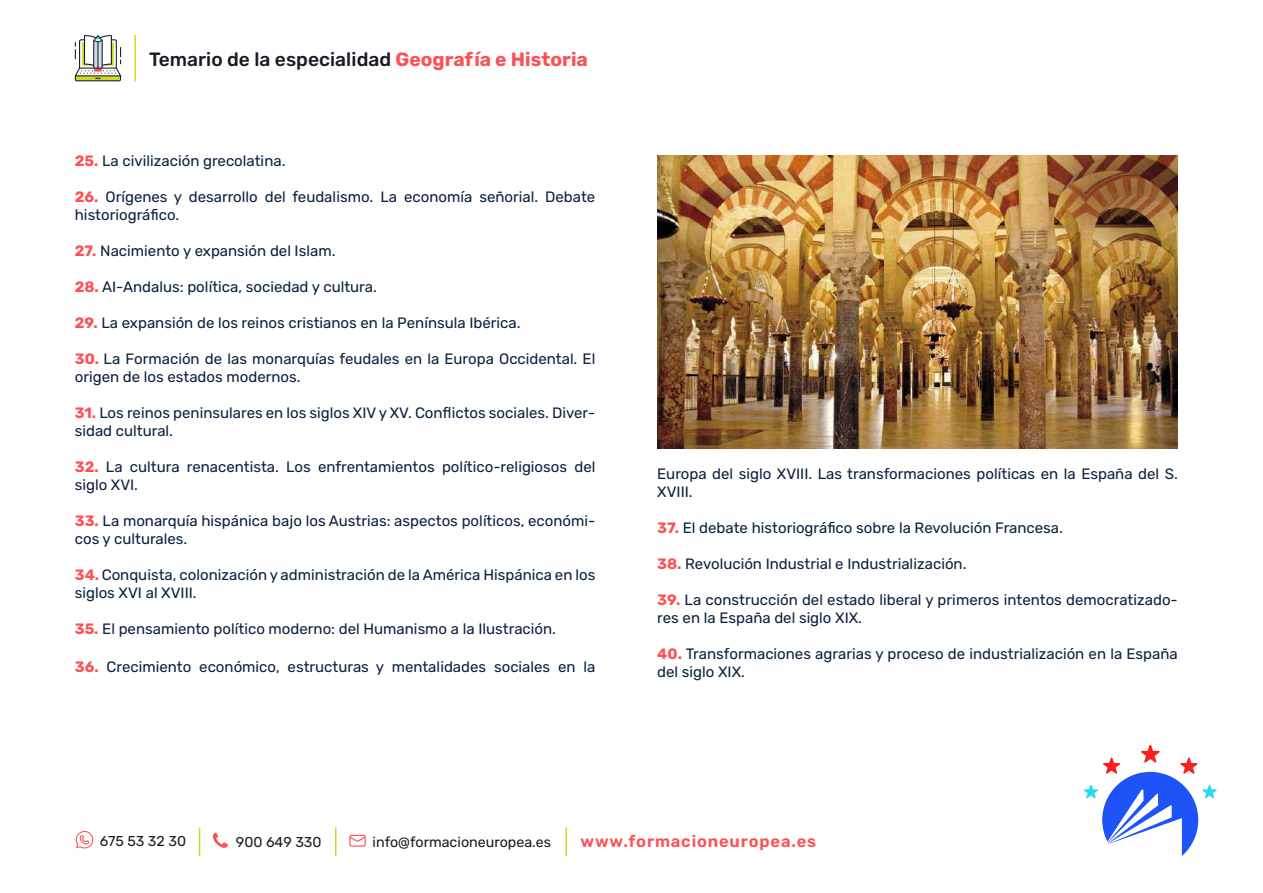
<style>
.page{position:relative;width:1263px;height:893px;background:#fff}
.page>*{position:absolute;margin:0;border:0;box-sizing:border-box;transform-origin:0 0}
.t1{font:500 19.2px "Rubik";color:#1a1a25}
.t2{font:600 16.5px "Rubik";letter-spacing:.05em;color:#fb5256}
.t3{font:15px/18px "Rubik";color:#0a2140}
.t4{font:14.25px "Rubik";color:#1a1a25}
.s1{font-weight:700;color:#fb5256}
</style>
<div class="page">
<hr style="left:134px;top:35px;width:2px;height:46px;background:#ccda22">
<svg style="left:75px;top:35px;width:46px;height:46px"></svg>
<svg style="left:1084px;top:745px;width:132px;height:111px"></svg>
<svg style="left:349px;top:835px;width:17px;height:12px"></svg>
<svg style="left:213px;top:833px;width:15px;height:15px"></svg>
<svg style="left:76px;top:831px;width:18px;height:17px"></svg>
<svg style="left:199px;top:827px;width:1px;height:29px"></svg>
<svg style="left:335px;top:827px;width:1px;height:29px"></svg>
<hr style="left:565px;top:827px;width:2px;height:29px;background:#ccda22">
<img style="left:657px;top:155px;width:521px;height:293px">
<p class="t1" style="left:149px;top:48px;width:440px">Temario de la especialidad <span class="s1">Geografía e Historia</span></p>
<p class="t3" style="left:75px;top:152px;width:212px"><span class="s1">25.</span> La civilización grecolatina.</p>
<p class="t3" style="left:75px;top:188px;width:522px"><span class="s1">26.</span> Orígenes y desarrollo del feudalismo. La economía señorial. Debate historiográfico.</p>
<p class="t3" style="left:75px;top:242px;width:262px"><span class="s1">27.</span> Nacimiento y expansión del Islam.</p>
<p class="t3" style="left:75px;top:278px;width:304px"><span class="s1">28.</span> AI-Andalus: política, sociedad y cultura.</p>
<p class="t3" style="left:75px;top:314px;width:447px"><span class="s1">29.</span> La expansión de los reinos cristianos en la Península Ibérica.</p>
<p class="t3" style="left:75px;top:350px;width:522px"><span class="s1">30.</span> La Formación de las monarquías feudales en la Europa Occidental. El origen de los estados modernos.</p>
<p class="t3" style="left:75px;top:404px;width:522px"><span class="s1">31.</span> Los reinos peninsulares en los siglos XIV y XV. Conflictos sociales. Diver&shy;sidad cultural.</p>
<p class="t3" style="left:75px;top:458px;width:522px"><span class="s1">32.</span> La cultura renacentista. Los enfrentamientos político-religiosos del siglo XVI.</p>
<p class="t3" style="left:75px;top:512px;width:522px"><span class="s1">33.</span> La monarquía hispánica bajo los Austrias: aspectos políticos, económi&shy;cos y culturales.</p>
<p class="t3" style="left:75px;top:566px;width:522px"><span class="s1">34.</span> Conquista, colonización y administración de la América Hispánica en los siglos XVI al XVIII.</p>
<p class="t3" style="left:75px;top:620px;width:483px"><span class="s1">35.</span> El pensamiento político moderno: del Humanismo a la Ilustración.</p>
<p class="t3" style="left:75px;top:658px;width:522px"><span class="s1">36.</span> Crecimiento económico, estructuras y mentalidades sociales en la</p>
<p class="t3" style="left:657px;top:465px;width:522px">Europa del siglo XVIII. Las transformaciones políticas en la España del S.<br>XVIII.</p>
<p class="t3" style="left:657px;top:519px;width:407px"><span class="s1">37.</span> El debate historiográfico sobre la Revolución Francesa.</p>
<p class="t3" style="left:657px;top:555px;width:311px"><span class="s1">38.</span> Revolución Industrial e Industrialización.</p>
<p class="t3" style="left:657px;top:591px;width:522px"><span class="s1">39.</span> La construcción del estado liberal y primeros intentos democratizado&shy;res en la España del siglo XIX.</p>
<p class="t3" style="left:657px;top:645px;width:522px"><span class="s1">40.</span> Transformaciones agrarias y proceso de industrialización en la España del siglo XIX.</p>
<p class="t4" style="left:100px;top:833px;width:88px">675 53 32 30</p>
<p class="t4" style="left:236px;top:834px;width:87px">900 649 330</p>
<p class="t4" style="left:373px;top:834px;width:180px">info@formacioneuropea.es</p>
<p class="t2" style="left:581px;top:832px;width:237px">www.formacioneuropea.es</p>
</div>
